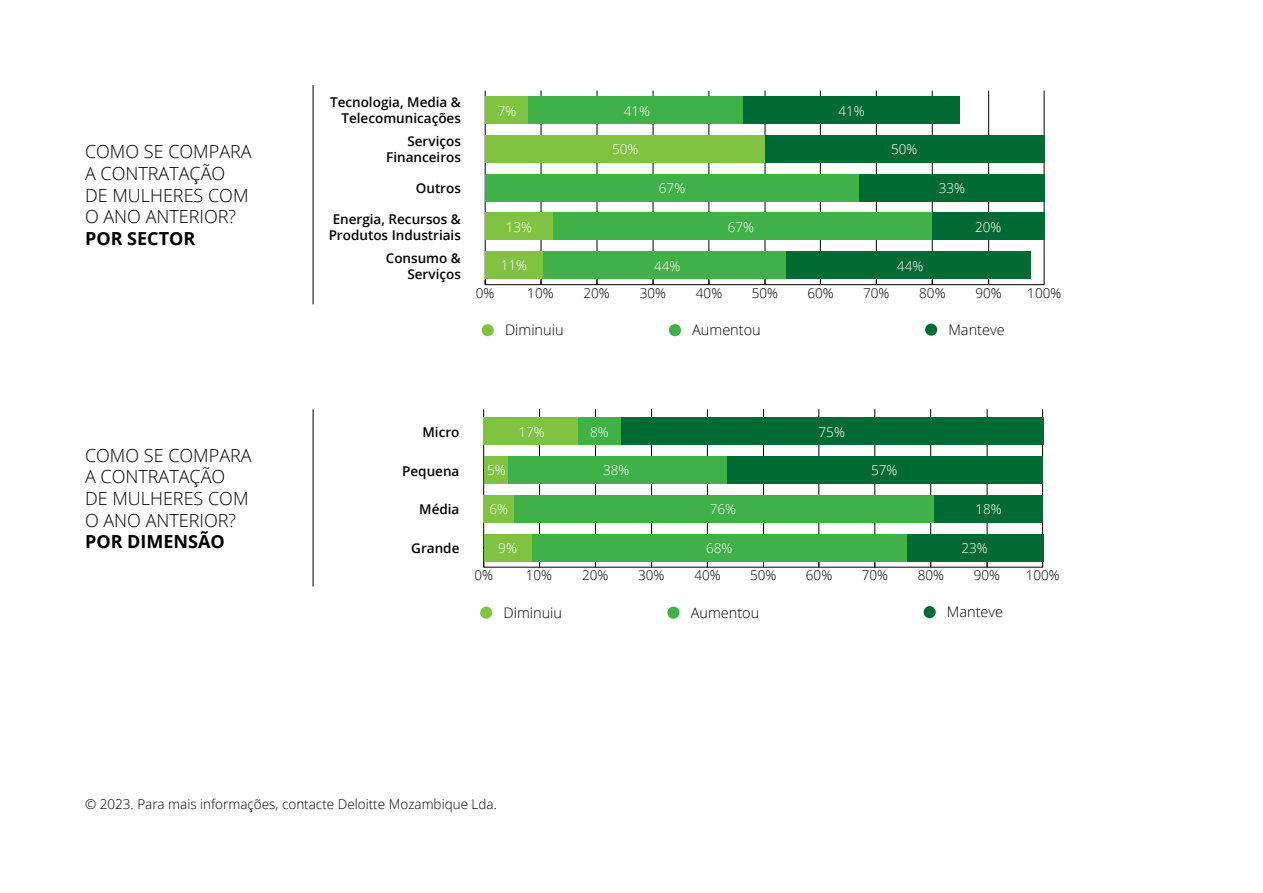
<style>
.page{position:relative;width:1263px;height:893px;background:#fff}
.page>*{position:absolute;margin:0;border:0;box-sizing:border-box;transform-origin:0 0}
.t1{font:300 18px/21.6px "Open Sans";color:#000}
.t2{font:700 18px "Open Sans";color:#000}
.t3{font:300 14.55px "Open Sans";color:#000}
.t4{font:600 13.5px/16.2px "Open Sans";color:#000;text-align:right}
.t5{font:300 13.5px "Open Sans";color:#000}
.t6{font:300 13.5px "Open Sans";color:#fff}
</style>
<div class="page">
<hr style="left:541px;top:91px;width:1px;height:194px;background:#000">
<hr style="left:539px;top:409px;width:1px;height:158px;background:#000">
<hr style="left:597px;top:91px;width:1px;height:194px;background:#000">
<hr style="left:595px;top:409px;width:1px;height:158px;background:#000">
<hr style="left:653px;top:91px;width:1px;height:194px;background:#000">
<hr style="left:651px;top:409px;width:1px;height:158px;background:#000">
<hr style="left:709px;top:91px;width:1px;height:194px;background:#000">
<hr style="left:707px;top:409px;width:1px;height:158px;background:#000">
<hr style="left:765px;top:91px;width:1px;height:194px;background:#000">
<hr style="left:763px;top:409px;width:1px;height:158px;background:#000">
<hr style="left:820px;top:91px;width:1px;height:194px;background:#000">
<hr style="left:818px;top:409px;width:1px;height:158px;background:#000">
<hr style="left:876px;top:91px;width:1px;height:194px;background:#000">
<hr style="left:874px;top:409px;width:1px;height:158px;background:#000">
<hr style="left:932px;top:91px;width:1px;height:194px;background:#000">
<hr style="left:930px;top:409px;width:1px;height:158px;background:#000">
<hr style="left:988px;top:91px;width:1px;height:194px;background:#000">
<hr style="left:987px;top:409px;width:1px;height:158px;background:#000">
<hr style="left:1044px;top:91px;width:1px;height:194px;background:#000">
<hr style="left:1042px;top:409px;width:1px;height:158px;background:#000">
<hr style="left:313px;top:85px;width:1px;height:219px;background:#000">
<hr style="left:313px;top:409px;width:1px;height:178px;background:#000">
<hr style="left:485px;top:284px;width:559px;height:1px;background:#000">
<hr style="left:485px;top:91px;width:1px;height:194px;background:#000">
<hr style="left:484px;top:567px;width:559px;height:1px;background:#000">
<hr style="left:483px;top:409px;width:1px;height:158px;background:#000">
<div style="left:485px;top:96px;width:44px;height:28px;background:#80c242"></div>
<div style="left:529px;top:96px;width:216px;height:28px;background:#40b149"></div>
<div style="left:743px;top:96px;width:216px;height:28px;background:#006a35"></div>
<div style="left:485px;top:135px;width:280px;height:28px;background:#80c242"></div>
<div style="left:484px;top:417px;width:95px;height:28px;background:#80c242"></div>
<div style="left:765px;top:135px;width:280px;height:28px;background:#006a35"></div>
<div style="left:621px;top:417px;width:422px;height:28px;background:#006a35"></div>
<div style="left:485px;top:174px;width:374px;height:28px;background:#40b149"></div>
<div style="left:484px;top:456px;width:25px;height:28px;background:#80c242"></div>
<div style="left:726px;top:456px;width:316px;height:28px;background:#006a35"></div>
<div style="left:859px;top:174px;width:186px;height:28px;background:#006a35"></div>
<div style="left:485px;top:212px;width:68px;height:28px;background:#80c242"></div>
<div style="left:484px;top:495px;width:30px;height:28px;background:#80c242"></div>
<div style="left:553px;top:212px;width:379px;height:28px;background:#40b149"></div>
<div style="left:514px;top:495px;width:422px;height:28px;background:#40b149"></div>
<div style="left:508px;top:456px;width:218px;height:28px;background:#40b149"></div>
<div style="left:578px;top:417px;width:43px;height:28px;background:#40b149"></div>
<div style="left:543px;top:251px;width:244px;height:28px;background:#40b149"></div>
<div style="left:786px;top:251px;width:244px;height:28px;background:#006a35"></div>
<div style="left:531px;top:534px;width:376px;height:28px;background:#40b149"></div>
<div style="left:932px;top:212px;width:113px;height:28px;background:#006a35"></div>
<div style="left:934px;top:495px;width:109px;height:28px;background:#006a35"></div>
<div style="left:907px;top:534px;width:136px;height:28px;background:#006a35"></div>
<div style="left:485px;top:251px;width:58px;height:28px;background:#80c242"></div>
<div style="left:484px;top:534px;width:47px;height:28px;background:#80c242"></div>
<div style="left:482px;top:324px;width:12px;height:12px;background:#80c242;border-radius:50%"></div>
<div style="left:480px;top:607px;width:12px;height:12px;background:#80c242;border-radius:50%"></div>
<div style="left:669px;top:324px;width:12px;height:12px;background:#40b149;border-radius:50%"></div>
<div style="left:667px;top:607px;width:12px;height:12px;background:#40b149;border-radius:50%"></div>
<div style="left:925px;top:324px;width:12px;height:12px;background:#006a35;border-radius:50%"></div>
<div style="left:923px;top:606px;width:13px;height:12px;background:#006a35;border-radius:50%"></div>
<p class="t1" style="left:85px;top:141px;width:168px">COMO SE COMPARA<br>A CONTRATAÇÃO<br>DE MULHERES COM<br>O ANO ANTERIOR?</p>
<p class="t2" style="left:85px;top:226px;width:112px">POR SECTOR</p>
<p class="t1" style="left:85px;top:444px;width:168px">COMO SE COMPARA<br>A CONTRATAÇÃO<br>DE MULHERES COM<br>O ANO ANTERIOR?</p>
<p class="t2" style="left:85px;top:529px;width:141px">POR DIMENSÃO</p>
<p class="t4" style="left:330px;top:94px;width:132px">Tecnologia, Media &amp;<br>Telecomunicações</p>
<p class="t4" style="left:407px;top:133px;width:55px">Serviços</p>
<p class="t4" style="left:386px;top:149px;width:76px">Financeiros</p>
<p class="t4" style="left:416px;top:180px;width:47px">Outros</p>
<p class="t4" style="left:329px;top:211px;width:134px;text-align:left">Energia, Recursos &amp;<br>Produtos Industriais</p>
<p class="t4" style="left:386px;top:250px;width:77px">Consumo &amp;</p>
<p class="t4" style="left:407px;top:266px;width:55px">Serviços</p>
<p class="t6" style="left:498px;top:101px;width:20px">7%</p>
<p class="t6" style="left:624px;top:101px;width:28px">41%</p>
<p class="t6" style="left:838px;top:101px;width:28px">41%</p>
<p class="t6" style="left:612px;top:140px;width:28px">50%</p>
<p class="t6" style="left:659px;top:179px;width:28px">67%</p>
<p class="t6" style="left:891px;top:140px;width:28px">50%</p>
<p class="t6" style="left:939px;top:179px;width:28px">33%</p>
<p class="t6" style="left:506px;top:218px;width:28px">13%</p>
<p class="t5" style="left:476px;top:283px;width:20px">0%</p>
<p class="t6" style="left:501px;top:256px;width:28px">11%</p>
<p class="t5" style="left:527px;top:283px;width:28px">10%</p>
<p class="t5" style="left:583px;top:283px;width:28px">20%</p>
<p class="t6" style="left:728px;top:218px;width:28px">67%</p>
<p class="t6" style="left:975px;top:218px;width:28px">20%</p>
<p class="t6" style="left:654px;top:257px;width:28px">44%</p>
<p class="t6" style="left:897px;top:257px;width:28px">44%</p>
<p class="t5" style="left:640px;top:283px;width:28px">30%</p>
<p class="t5" style="left:696px;top:283px;width:28px">40%</p>
<p class="t5" style="left:752px;top:283px;width:28px">50%</p>
<p class="t5" style="left:807px;top:283px;width:28px">60%</p>
<p class="t5" style="left:863px;top:283px;width:28px">70%</p>
<p class="t5" style="left:919px;top:283px;width:28px">80%</p>
<p class="t5" style="left:975px;top:283px;width:28px">90%</p>
<p class="t3" style="left:505px;top:320px;width:60px">Diminuiu</p>
<p class="t3" style="left:692px;top:320px;width:70px">Aumentou</p>
<p class="t3" style="left:948px;top:319px;width:58px">Manteve</p>
<p class="t5" style="left:1027px;top:283px;width:36px">100%</p>
<p class="t4" style="left:422px;top:423px;width:38px">Micro</p>
<p class="t6" style="left:518px;top:422px;width:28px">17%</p>
<p class="t6" style="left:590px;top:422px;width:20px">8%</p>
<p class="t6" style="left:819px;top:422px;width:28px">75%</p>
<p class="t4" style="left:402px;top:462px;width:59px">Pequena</p>
<p class="t6" style="left:487px;top:461px;width:20px">5%</p>
<p class="t6" style="left:871px;top:461px;width:28px">57%</p>
<p class="t6" style="left:603px;top:461px;width:28px">38%</p>
<p class="t4" style="left:419px;top:501px;width:42px">Média</p>
<p class="t4" style="left:411px;top:540px;width:50px">Grande</p>
<p class="t6" style="left:489px;top:500px;width:20px">6%</p>
<p class="t6" style="left:498px;top:539px;width:20px">9%</p>
<p class="t6" style="left:710px;top:500px;width:28px">76%</p>
<p class="t6" style="left:706px;top:539px;width:28px">68%</p>
<p class="t6" style="left:975px;top:500px;width:28px">18%</p>
<p class="t6" style="left:961px;top:539px;width:28px">23%</p>
<p class="t5" style="left:474px;top:566px;width:20px">0%</p>
<p class="t5" style="left:526px;top:566px;width:28px">10%</p>
<p class="t5" style="left:582px;top:566px;width:28px">20%</p>
<p class="t5" style="left:638px;top:566px;width:28px">30%</p>
<p class="t5" style="left:694px;top:566px;width:28px">40%</p>
<p class="t5" style="left:750px;top:566px;width:28px">50%</p>
<p class="t5" style="left:806px;top:566px;width:28px">60%</p>
<p class="t5" style="left:862px;top:566px;width:28px">70%</p>
<p class="t5" style="left:918px;top:566px;width:28px">80%</p>
<p class="t5" style="left:974px;top:566px;width:28px">90%</p>
<p class="t5" style="left:1026px;top:566px;width:36px">100%</p>
<p class="t3" style="left:503px;top:602px;width:60px">Diminuiu</p>
<p class="t3" style="left:691px;top:602px;width:70px">Aumentou</p>
<p class="t3" style="left:947px;top:602px;width:58px">Manteve</p>
<p class="t5" style="left:85px;top:795px;width:413px">© 2023. Para mais informações, contacte Deloitte Mozambique Lda.</p>
</div>
